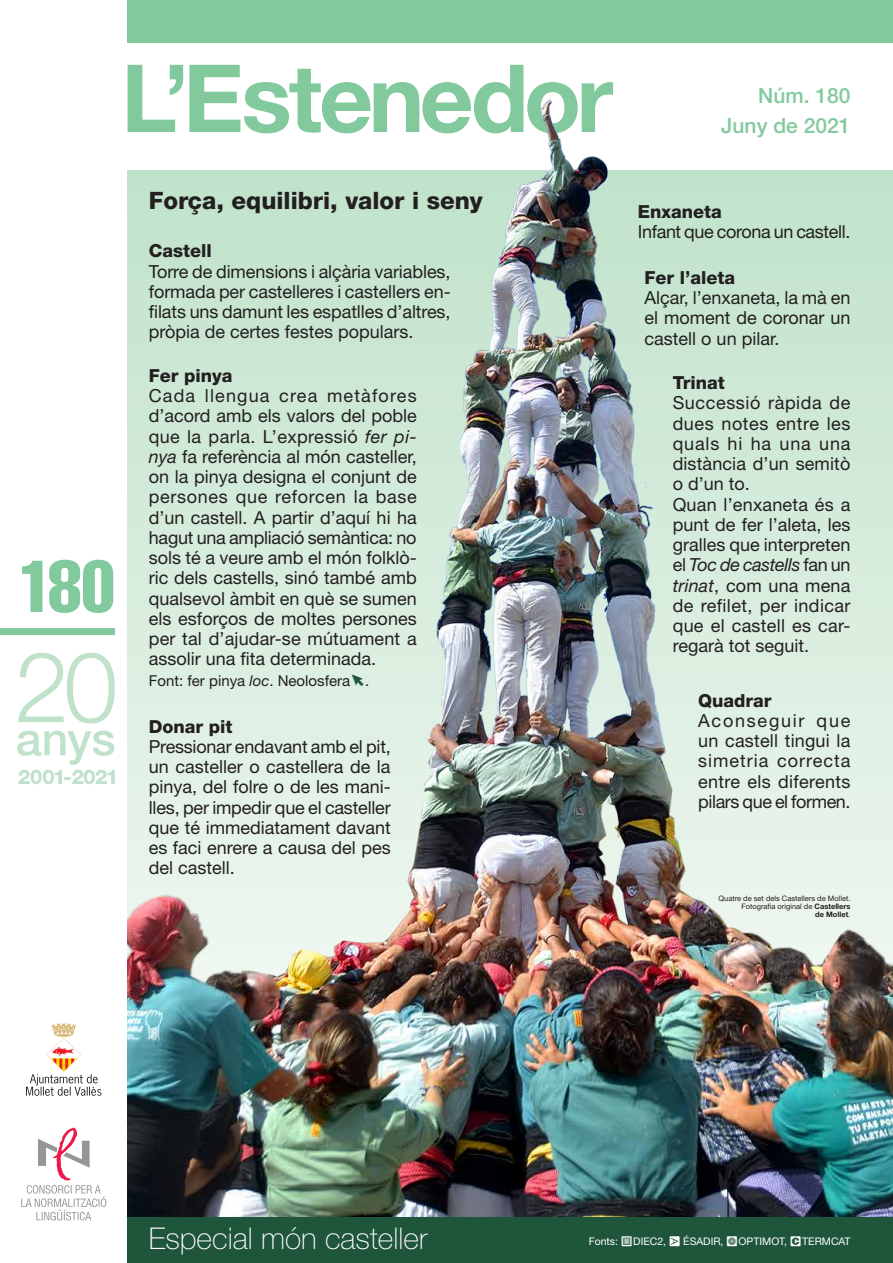
<style>
.page{position:relative;width:893px;height:1263px;background:#fff}
.page>*{position:absolute;margin:0;border:0;box-sizing:border-box;transform-origin:0 0}
.t1{font:72px "Helvetica LT Std Comp";color:#82ca9d}
.t2{font:100 30px "Helvetica Neue LT Std";color:#fff}
.t3{font:800 24px "Helvetica Neue LT Std";color:#231f20}
.t4{font:500 21px/30px "Helvetica Neue LT Std";color:#82ca9d;text-align:right}
.t5{font:18px/20.2px "Helvetica Neue LT Std";color:#231f20;text-align:justify}
.t6{font:800 18px "Helvetica Neue LT Std";color:#231f20}
.t7{font:18px "Helvetica Neue LT Std";letter-spacing:-.02em;color:#231f20}
.t8{font:15px "Helvetica Neue LT Std";color:#231f20}
.t9{font:10.5px "Helvetica Neue LT Std";color:#fff}
.t10{font:7.5px/8.2px "Helvetica Neue LT Std";color:#231f20;text-align:right}
.s1{font-style:italic}
.s2{font-family:"Estenedor";color:#1e553b}
.s3{font-weight:700}
.s4{font-family:"Estenedor"}
</style>
<div class="page">
<div style="left:128px;top:0;width:765px;height:43px;background:#82ca9d"></div>
<svg style="left:21px;top:1127px;width:85px;height:93px"></svg>
<svg style="left:26px;top:1023px;width:75px;height:73px"></svg>
<svg style="left:128px;top:65px;width:485px;height:35px"></svg>
<div style="left:0;top:628px;width:115px;height:7px;background:#82ca9d"></div>
<img style="left:128px;top:100px;width:765px;height:1117px">
<svg style="left:18px;top:653px;width:97px;height:71px"></svg>
<svg style="left:17px;top:730px;width:98px;height:54px"></svg>
<div style="left:128px;top:1217px;width:765px;height:46px;background:#1e553b"></div>
<h1 class="t1" style="left:19px;top:541px;width:97px">180</h1>
<h3 class="t3" style="left:149px;top:186px;width:335px">Força, equilibri, valor i seny</h3>
<p class="t4" style="left:721px;top:80px;width:131px">Núm. 180<br>Juny de 2021</p>
<p class="t6" style="left:638px;top:201px;width:86px">Enxaneta</p>
<p class="t7" style="left:638px;top:221px;width:214px">Infant que corona un castell.</p>
<p class="t6" style="left:149px;top:240px;width:64px">Castell</p>
<p class="t5" style="left:149px;top:261px;width:303px">Torre de dimensions i alçària variables, formada per castelleres i castellers en&shy;filats uns damunt les espatlles d’altres, pròpia de certes festes populars.</p>
<p class="t6" style="left:645px;top:267px;width:92px">Fer l’aleta</p>
<p class="t5" style="left:645px;top:287px;width:207px">Alçar, l’enxaneta, la mà en el moment de coronar un castell o un pilar.</p>
<p class="t6" style="left:673px;top:372px;width:54px">Trinat</p>
<p class="t5" style="left:673px;top:393px;width:179px;text-align:left">Successió ràpida de dues notes entre les quals hi ha una una distància d’un semitò o d’un to.<br>Quan l’enxaneta és a punt de fer l’aleta, les gralles que interpreten el <span class="s1">Toc de castells</span> fan un <span class="s1">trinat</span>, com una mena de refilet, per indicar que el castell es car&shy;regarà tot seguit.</p>
<p class="t6" style="left:698px;top:689px;width:75px">Quadrar</p>
<p class="t5" style="left:698px;top:710px;width:154px">Aconseguir que un castell tingui la simetria correcta entre els diferents pilars que el formen.</p>
<p class="t6" style="left:149px;top:365px;width:85px">Fer pinya</p>
<p class="t5" style="left:149px;top:385px;width:269px">Cada llengua crea metàfores d’acord amb els valors del poble que la parla. L’expressió <span class="s1">fer pi&shy;nya</span> fa referència al món casteller, on la pinya designa el conjunt de persones que reforcen la base d’un castell. A partir d’aquí hi ha hagut una ampliació semàntica: no sols té a veure amb el món folklò&shy;ric dels castells, sinó també amb qualsevol àmbit en què se sumen els esforços de moltes persones per tal d’ajudar-se mútuament a assolir una fita determinada.</p>
<p class="t8" style="left:149px;top:671px;width:222px">Font: fer pinya <span class="s1">loc</span>. Neolosfera<span class="s2">a</span>.</p>
<p class="t6" style="left:149px;top:715px;width:85px">Donar pit</p>
<p class="t5" style="left:149px;top:736px;width:244px">Pressionar endavant amb el pit, un casteller o castellera de la pinya, del folre o de les mani&shy;lles, per impedir que el casteller que té immediatament davant es faci enrere a causa del pes del castell.</p>
<p class="t10" style="left:718px;top:894px;width:133px">Quatre de set dels Castellers de Mollet.<br>Fotografia original de <span class="s3">Castellers<br>de Mollet</span><span class="s1">.</span></p>
<h2 class="t2" style="left:149px;top:1221px;width:280px">Especial món casteller</h2>
<p class="t9" style="left:589px;top:1235px;width:263px">Fonts: <span class="s4">J</span> DIEC2, <span class="s4">G</span> ÉSADIR, <span class="s4">P</span> OPTIMOT, <span class="s4">U</span> TERMCAT</p>
</div>
